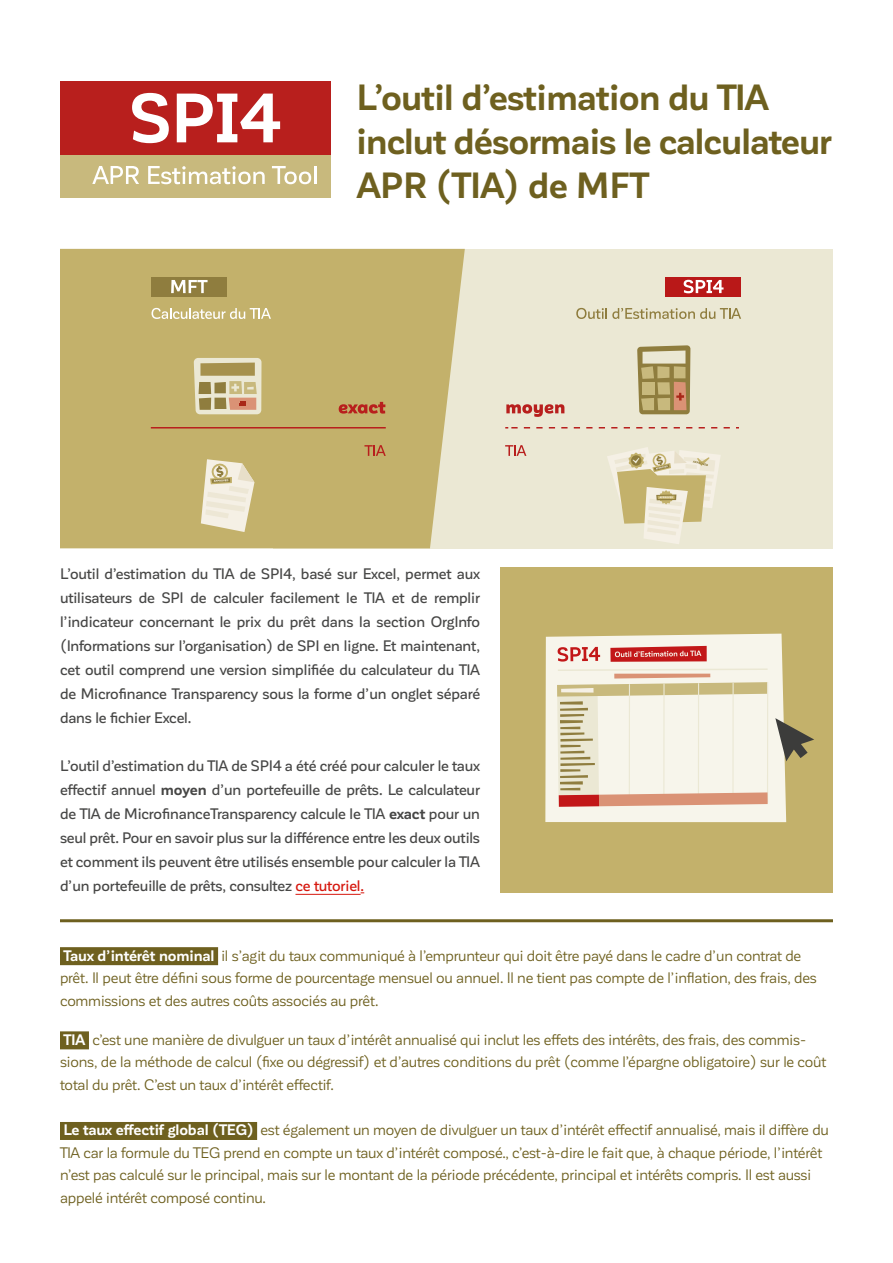
<style>
.page{position:relative;width:893px;height:1263px;background:#fff}
.page>*{position:absolute;margin:0;border:0;box-sizing:border-box;transform-origin:0 0}
.t1{font:700 35.85px/44px "Corporative Sans";letter-spacing:-.025em;color:#6e601f}
.t2{font:15px/22.5px "Corporative Sans";letter-spacing:-.01em;color:#6e601f}
.t3{font:500 15px/24px "Corporative Sans";letter-spacing:-.01em;color:#474746;text-align:justify}
.s1{font-weight:700}
.s2{color:#d6170e}
.s3{font-weight:700;color:#fff}
</style>
<div class="page">
<div style="left:60px;top:155px;width:271px;height:43px;background:#c8b97d"></div>
<div style="left:60px;top:81px;width:271px;height:74px;background:#b81f1d"></div>
<svg style="left:132px;top:93px;width:37px;height:50px"></svg>
<svg style="left:177px;top:94px;width:103px;height:48px"></svg>
<svg style="left:92px;top:166px;width:47px;height:18px"></svg>
<svg style="left:148px;top:166px;width:117px;height:18px"></svg>
<svg style="left:272px;top:166px;width:44px;height:18px"></svg>
<hr style="left:295px;top:894px;width:66px;height:1px;background:#d6170e">
<div style="left:60px;top:947px;width:158px;height:18px;background:#6e601f"></div>
<div style="left:60px;top:1031px;width:29px;height:18px;background:#6e601f"></div>
<div style="left:60px;top:1122px;width:197px;height:18px;background:#6e601f"></div>
<hr style="left:60px;top:919px;width:773px;height:3px;background:#6e601f">
<div style="left:273px;top:249px;width:560px;height:299px;background:#ebe8d4"></div>
<div style="left:60px;top:249px;width:405px;height:299px;background:#c3b16b"></div>
<svg style="left:576px;top:308px;width:165px;height:11px"></svg>
<svg style="left:505px;top:445px;width:21px;height:11px"></svg>
<svg style="left:506px;top:404px;width:58px;height:13px"></svg>
<div style="left:665px;top:277px;width:76px;height:20px;background:#b91818"></div>
<svg style="left:684px;top:280px;width:39px;height:13px"></svg>
<svg style="left:505px;top:427px;width:225px;height:1px"></svg>
<svg style="left:637px;top:345px;width:53px;height:69px"></svg>
<svg style="left:607px;top:447px;width:114px;height:97px"></svg>
<svg style="left:364px;top:445px;width:22px;height:11px"></svg>
<svg style="left:152px;top:308px;width:119px;height:11px"></svg>
<svg style="left:339px;top:402px;width:46px;height:12px"></svg>
<div style="left:151px;top:277px;width:76px;height:20px;background:#8f7d3e"></div>
<svg style="left:171px;top:280px;width:37px;height:13px"></svg>
<hr style="left:151px;top:427px;width:235px;height:1px;background:#b81f1d">
<svg style="left:194px;top:358px;width:68px;height:56px;background:#ccbc94"></svg>
<svg style="left:201px;top:459px;width:53px;height:73px;background:#e4dbbe"></svg>
<div style="left:500px;top:567px;width:333px;height:326px;background:#c3b16b"></div>
<svg style="left:545px;top:634px;width:241px;height:188px;background:#f3f0e1"></svg>
<svg style="left:556px;top:646px;width:213px;height:161px;background:#ead8c8"></svg>
<svg style="left:775px;top:718px;width:39px;height:43px"></svg>
<h1 class="t1" style="left:357px;top:76px;width:477px">L’outil d’estimation du TIA inclut désormais le calculateur<br>APR (TIA) de MFT</h1>
<p class="t3" style="left:60px;top:562px;width:422px">L’outil d’estimation du TIA de SPI4, basé sur Excel, permet aux utilisateurs de SPI de calculer facilement le TIA et de remplir l’indicateur concernant le prix du prêt dans la section OrgInfo (Informations sur l’organisation) de SPI en ligne. Et maintenant, cet outil comprend une version simplifiée du calculateur du TIA de Microfinance Transparency sous la forme d’un onglet séparé dans le fichier Excel.</p>
<p class="t3" style="left:60px;top:754px;width:422px">L’outil d’estimation du TIA de SPI4 a été créé pour calculer le taux effectif annuel <span class="s1">moyen</span> d’un portefeuille de prêts. Le calculateur de TIA de MicrofinanceTransparency calcule le TIA <span class="s1">exact</span> pour un seul prêt. Pour en savoir plus sur la différence entre les deux outils et comment ils peuvent être utilisés ensemble pour calculer la TIA d’un portefeuille de prêts, consultez <span class="s2">ce tutoriel.</span></p>
<p class="t2" style="left:60px;top:944px;width:758px"><span class="s3">Taux d’intérêt nominal</span> il s’agit du taux communiqué à l’emprunteur qui doit être payé dans le cadre d’un contrat de prêt. Il peut être défini sous forme de pourcentage mensuel ou annuel. Il ne tient pas compte de l’inflation, des frais, des commissions et des autres coûts associés au prêt.</p>
<p class="t2" style="left:60px;top:1028px;width:768px"><span class="s3">TIA</span> c’est une manière de divulguer un taux d’intérêt annualisé qui inclut les effets des intérêts, des frais, des commis&shy;sions, de la méthode de calcul (fixe ou dégressif) et d’autres conditions du prêt (comme l’épargne obligatoire) sur le coût total du prêt. C’est un taux d’intérêt effectif.</p>
<p class="t2" style="left:60px;top:1119px;width:770px"><span class="s3">Le taux effectif global (TEG)</span> est également un moyen de divulguer un taux d’intérêt effectif annualisé, mais il diffère du TIA car la formule du TEG prend en compte un taux d’intérêt composé., c’est-à-dire le fait que, à chaque période, l’intérêt n’est pas calculé sur le principal, mais sur le montant de la période précédente, principal et intérêts compris. Il est aussi appelé intérêt composé continu.</p>
</div>
